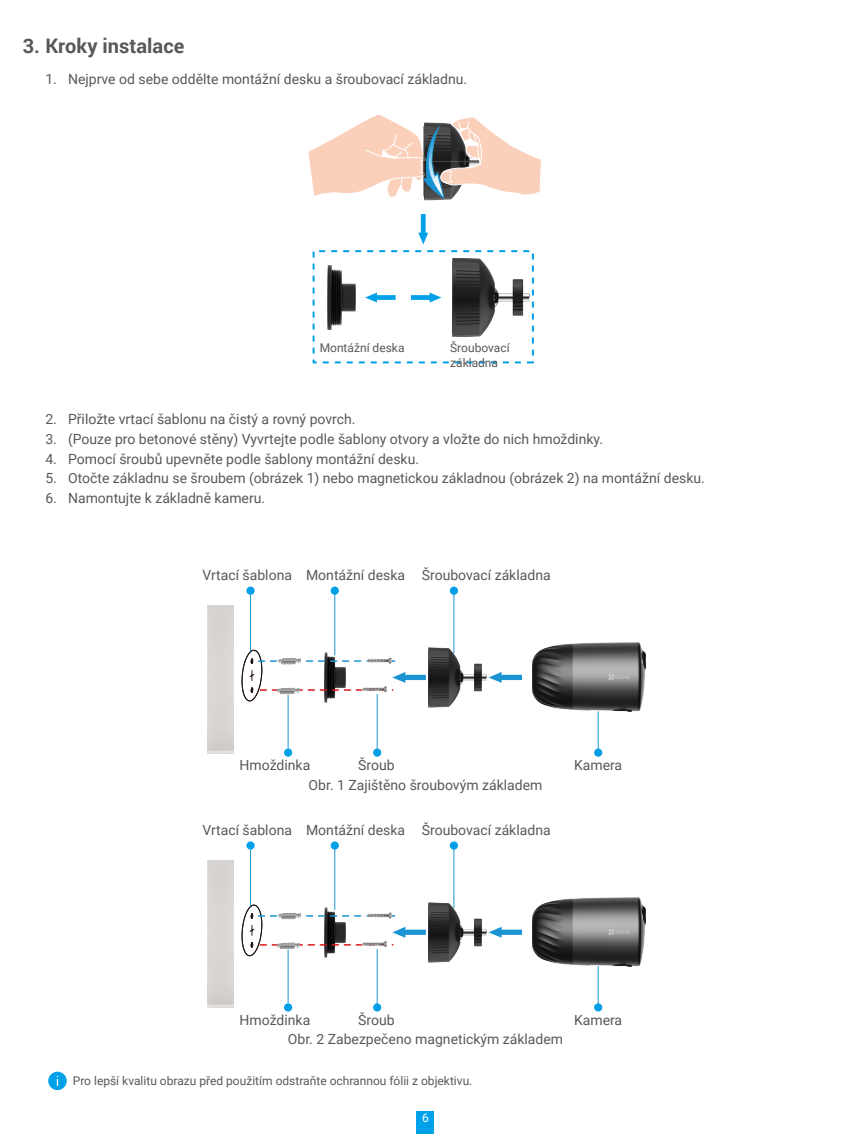
<style>
.page{position:relative;width:851px;height:1134px;background:#fff}
.page>*{position:absolute;margin:0;border:0;box-sizing:border-box;transform-origin:0 0}
.t1{font:700 20px "Roboto";color:#595857}
.t2{font:14px "Roboto";color:#595857}
.t3{font:12px/14.4px "Roboto";color:#595857}
.t4{font:12px "Roboto";color:#fff}
</style>
<div class="page">
<div style="left:417px;top:1111px;width:17px;height:23px;background:#00a1e9"></div>
<svg style="left:418px;top:214px;width:10px;height:30px"></svg>
<svg style="left:312px;top:250px;width:222px;height:113px"></svg>
<svg style="left:308px;top:115px;width:233px;height:84px"></svg>
<img style="left:432px;top:175px;width:11px;height:22px">
<img style="left:428px;top:131px;width:9px;height:48px">
<img style="left:532px;top:643px;width:113px;height:68px">
<img style="left:428px;top:648px;width:58px;height:59px">
<img style="left:207px;top:606px;width:26px;height:147px">
<svg style="left:488px;top:672px;width:34px;height:11px"></svg>
<hr style="left:288px;top:695px;width:1px;height:53px;background:#1d95d4">
<hr style="left:250px;top:595px;width:1px;height:56px;background:#1d95d4">
<div style="left:246px;top:587px;width:8px;height:8px;background:#009fe8;border-radius:50%"></div>
<div style="left:284px;top:748px;width:8px;height:9px;background:#009fe8;border-radius:50%"></div>
<div style="left:373px;top:748px;width:8px;height:9px;background:#009fe8;border-radius:50%"></div>
<div style="left:594px;top:748px;width:8px;height:9px;background:#009fe8;border-radius:50%"></div>
<div style="left:330px;top:587px;width:9px;height:8px;background:#009fe8;border-radius:50%"></div>
<div style="left:449px;top:587px;width:9px;height:8px;background:#009fe8;border-radius:50%"></div>
<svg style="left:241px;top:647px;width:185px;height:57px"></svg>
<hr style="left:334px;top:593px;width:1px;height:62px;background:#1d95d4">
<hr style="left:453px;top:593px;width:1px;height:60px;background:#1d95d4">
<hr style="left:377px;top:694px;width:1px;height:57px;background:#1d95d4">
<hr style="left:597px;top:711px;width:1px;height:39px;background:#1d95d4">
<img style="left:532px;top:898px;width:113px;height:68px">
<img style="left:428px;top:902px;width:58px;height:60px">
<img style="left:207px;top:861px;width:26px;height:147px">
<svg style="left:488px;top:927px;width:34px;height:11px"></svg>
<hr style="left:288px;top:949px;width:1px;height:54px;background:#1d95d4">
<hr style="left:250px;top:850px;width:1px;height:56px;background:#1d95d4">
<div style="left:246px;top:841px;width:8px;height:9px;background:#009fe8;border-radius:50%"></div>
<div style="left:284px;top:1003px;width:8px;height:8px;background:#009fe8;border-radius:50%"></div>
<div style="left:373px;top:1003px;width:8px;height:8px;background:#009fe8;border-radius:50%"></div>
<div style="left:594px;top:1003px;width:8px;height:8px;background:#009fe8;border-radius:50%"></div>
<svg style="left:330px;top:841px;width:9px;height:9px"></svg>
<svg style="left:449px;top:841px;width:9px;height:9px"></svg>
<svg style="left:241px;top:902px;width:185px;height:57px"></svg>
<hr style="left:334px;top:848px;width:1px;height:62px;background:#1d95d4">
<hr style="left:453px;top:848px;width:1px;height:60px;background:#1d95d4">
<hr style="left:377px;top:949px;width:1px;height:57px;background:#1d95d4">
<hr style="left:597px;top:966px;width:1px;height:39px;background:#1d95d4">
<svg style="left:48px;top:1072px;width:19px;height:18px"></svg>
<h1 class="t1" style="left:23px;top:32px;width:163px">3. Kroky instalace</h1>
<p class="t2" style="left:45px;top:69px;width:423px">1. Nejprve od sebe oddělte montážní desku a šroubovací základnu.</p>
<p class="t3" style="left:319px;top:340px;width:86px">Montážní deska</p>
<p class="t3" style="left:450px;top:340px;width:61px">Šroubovací základna</p>
<p class="t2" style="left:45px;top:410px;width:312px">2. Přiložte vrtací šablonu na čistý a rovný povrch.</p>
<p class="t2" style="left:45px;top:429px;width:559px">3. (Pouze pro betonové stěny) Vyvrtejte podle šablony otvory a vložte do nich hmoždinky.</p>
<p class="t2" style="left:45px;top:449px;width:375px">4. Pomocí šroubů upevněte podle šablony montážní desku.</p>
<p class="t2" style="left:45px;top:469px;width:661px">5. Otočte základnu se šroubem (obrázek 1) nebo magnetickou základnou (obrázek 2) na montážní desku.</p>
<p class="t2" style="left:45px;top:488px;width:221px">6. Namontujte k základně kameru.</p>
<p class="t2" style="left:202px;top:565px;width:91px">Vrtací šablona</p>
<p class="t2" style="left:306px;top:565px;width:100px">Montážní deska</p>
<p class="t2" style="left:422px;top:565px;width:130px">Šroubovací základna</p>
<p class="t2" style="left:239px;top:755px;width:72px">Hmoždinka</p>
<p class="t2" style="left:358px;top:755px;width:38px">Šroub</p>
<p class="t2" style="left:202px;top:820px;width:91px">Vrtací šablona</p>
<p class="t2" style="left:308px;top:775px;width:235px">Obr. 1 Zajištěno šroubovým základem</p>
<p class="t2" style="left:306px;top:820px;width:100px">Montážní deska</p>
<p class="t2" style="left:422px;top:820px;width:130px">Šroubovací základna</p>
<p class="t2" style="left:574px;top:755px;width:50px">Kamera</p>
<p class="t2" style="left:239px;top:1010px;width:72px">Hmoždinka</p>
<p class="t2" style="left:358px;top:1010px;width:38px">Šroub</p>
<p class="t2" style="left:288px;top:1029px;width:277px">Obr. 2 Zabezpečeno magnetickým základem</p>
<p class="t3" style="left:73px;top:1073px;width:401px">Pro lepší kvalitu obrazu před použitím odstraňte ochrannou fólii z objektivu.</p>
<p class="t4" style="left:422px;top:1109px;width:8px">6</p>
<p class="t2" style="left:574px;top:1010px;width:50px">Kamera</p>
</div>
